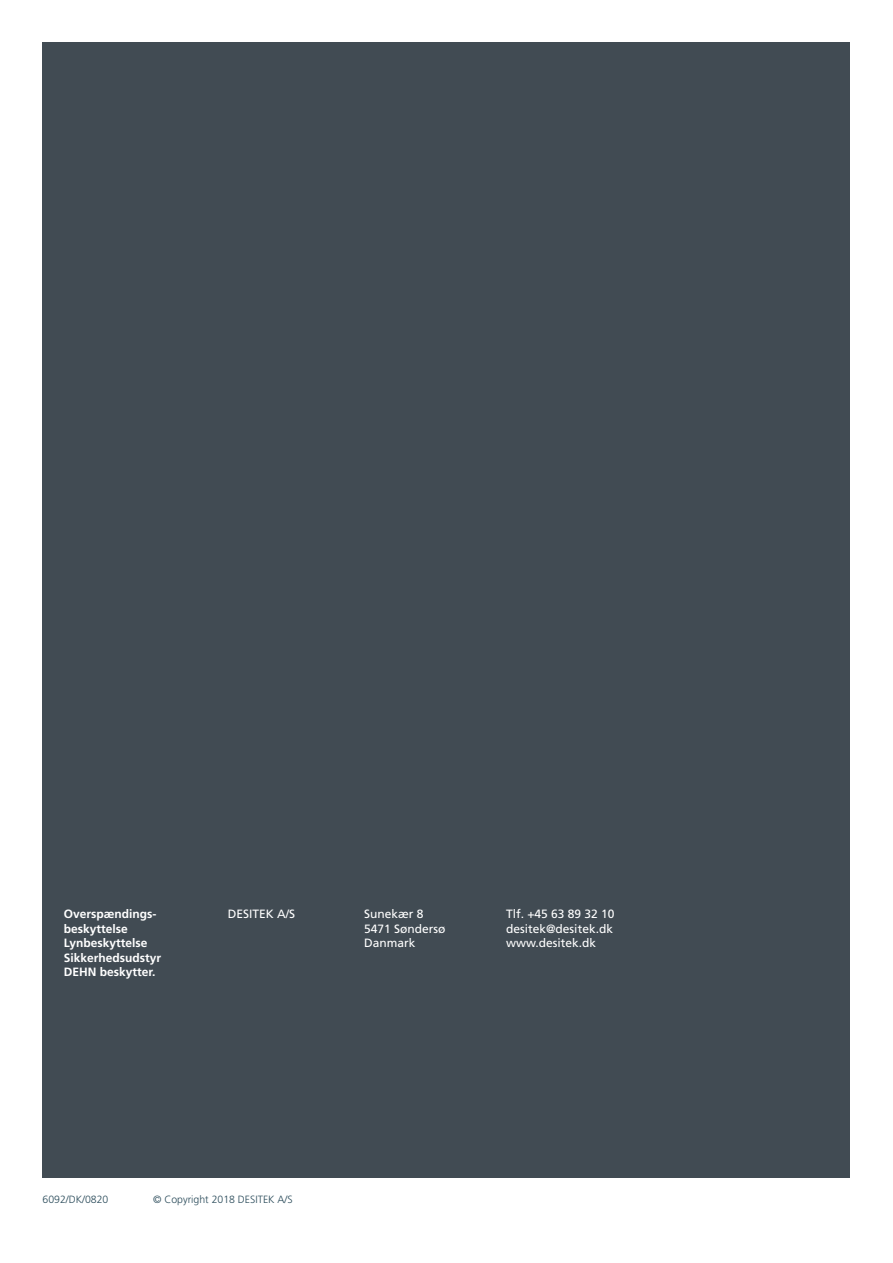
<style>
.page{position:relative;width:893px;height:1263px;background:#fff}
.page>*{position:absolute;margin:0;border:0;box-sizing:border-box;transform-origin:0 0}
.t1{font:12px "Frutiger";color:#fff}
.Bagsidetekst{font:700 12px/14.4px "Frutiger";color:#fff}
.Publikationsnr_og_co{font:300 10.5px "Frutiger";color:#294a59}
</style>
<div class="page">
<div style="left:43px;top:43px;width:807px;height:1135px;background:#414b53"></div>
<p class="Bagsidetekst" style="left:64px;top:907px;width:94px">Overspændings&shy;beskyttelse</p>
<p class="Bagsidetekst" style="left:64px;top:936px;width:85px">Lynbeskyttelse</p>
<p class="Bagsidetekst" style="left:64px;top:950px;width:99px">Sikkerhedsudstyr</p>
<p class="Bagsidetekst" style="left:64px;top:965px;width:93px">DEHN beskytter.</p>
<p class="t1" style="left:228px;top:907px;width:69px">DESITEK A/S</p>
<p class="t1" style="left:364px;top:907px;width:61px">Sunekær 8</p>
<p class="t1" style="left:364px;top:922px;width:83px">5471 Søndersø</p>
<p class="t1" style="left:364px;top:936px;width:53px">Danmark</p>
<p class="t1" style="left:506px;top:907px;width:110px">Tlf. +45 63 89 32 10</p>
<p class="t1" style="left:506px;top:922px;width:108px">desitek@desitek.dk</p>
<p class="t1" style="left:506px;top:936px;width:92px">www.desitek.dk</p>
<p class="Publikationsnr_og_co" style="left:43px;top:1193px;width:67px">6092/DK/0820</p>
<p class="Publikationsnr_og_co" style="left:153px;top:1193px;width:141px">© Copyright 2018 DESITEK A/S</p>
</div>
